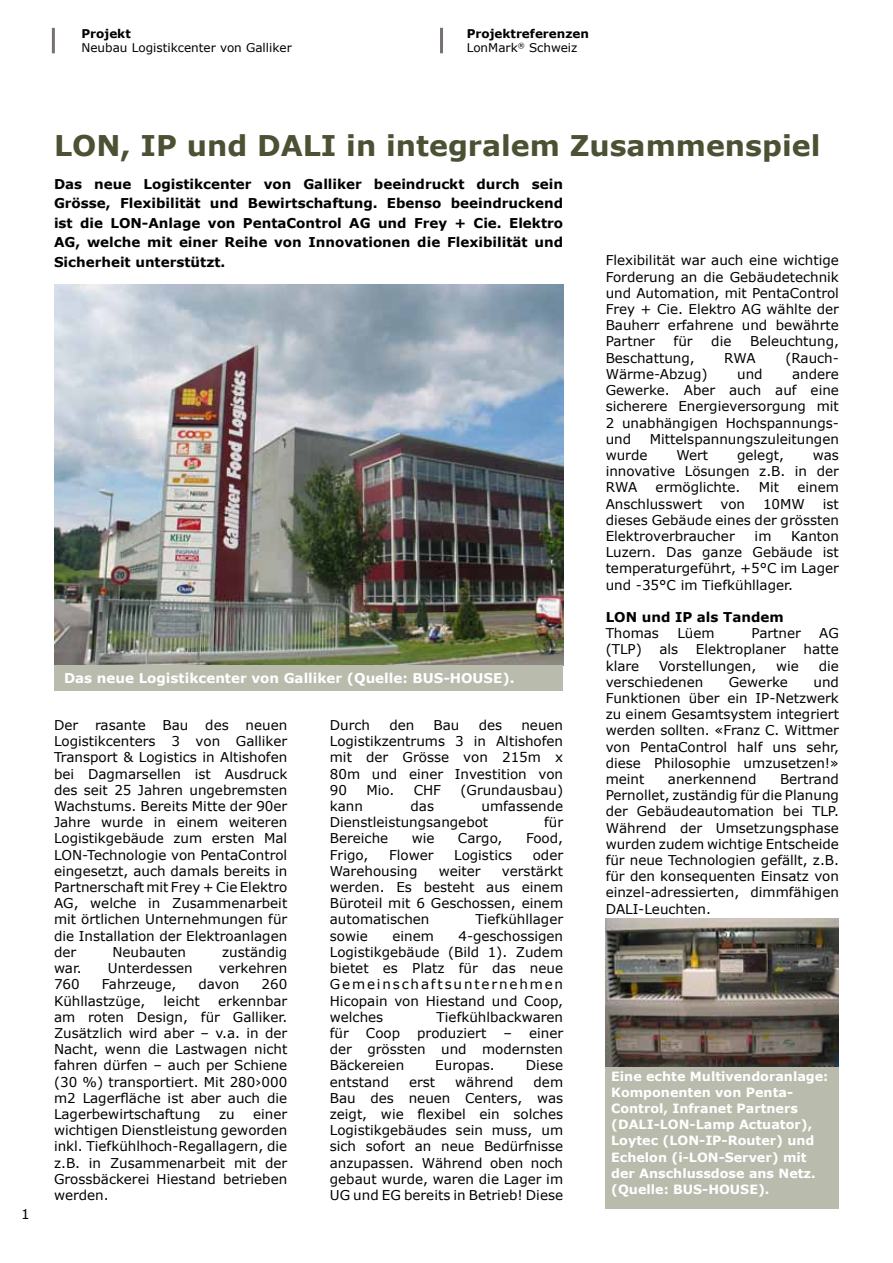
<style>
.page{position:relative;width:893px;height:1263px;background:#fff}
.page>*{position:absolute;margin:0;border:0;box-sizing:border-box;transform-origin:0 0}
.t1{font:700 28.5px "Verdana";color:#4b5233}
.t2{font:13.5px/16.2px "Verdana";color:#000;text-align:justify}
.t3{font:700 13.5px/19.5px "Verdana";color:#000;text-align:justify}
.t4{font:700 13.5px "Verdana";color:#fff}
.t5{font:700 12.75px/16.2px "Verdana";color:#fff}
.t6{font:700 12px/14.4px "Verdana";color:#000}
.t7{font:12px "Verdana";color:#000}
.s1{font-weight:400}
</style>
<div class="page">
<hr style="left:52px;top:28px;width:3px;height:25px;background:#1b1310">
<hr style="left:440px;top:28px;width:3px;height:25px;background:#1b1310">
<img style="left:54px;top:284px;width:509px;height:381px">
<div style="left:54px;top:665px;width:509px;height:25px;background:#b9bbac"></div>
<img style="left:606px;top:918px;width:233px;height:149px">
<div style="left:606px;top:1067px;width:233px;height:142px;background:#b9bbac"></div>
<p class="t6" style="left:81px;top:26px;width:51px">Projekt</p>
<p class="t7" style="left:81px;top:40px;width:212px">Neubau Logistikcenter von Galliker</p>
<p class="t6" style="left:467px;top:26px;width:124px">Projektreferenzen<br><span class="s1">LonMark</span><sup>®</sup> <span class="s1">Schweiz</span></p>
<p class="t2" style="left:21px;top:1206px;width:10px">1</p>
<h1 class="t1" style="left:54px;top:128px;width:768px">LON, IP und DALI in integralem Zusammenspiel</h1>
<p class="t3" style="left:54px;top:174px;width:511px">Das neue Logistikcenter von Galliker beeindruckt durch sein Grösse, Flexibilität und Bewirtschaftung. Ebenso beeindruckend ist die LON-Anlage von PentaControl AG und Frey + Cie. Elektro AG, welche mit einer Reihe von Innovationen die Flexibilität und Sicherheit unterstützt.</p>
<p class="t4" style="left:64px;top:669px;width:452px">Das neue Logistikcenter von Galliker (Quelle: BUS-HOUSE).</p>
<p class="t2" style="left:54px;top:717px;width:235px">Der rasante Bau des neuen Logistikcenters 3 von Galliker Transport &amp; Logistics in Altishofen bei Dagmarsellen ist Ausdruck des seit 25 Jahren ungebremsten Wachstums. Bereits Mitte der 90er Jahre wurde in einem weiteren Logistikgebäude zum ersten Mal LON-Technologie von PentaControl eingesetzt, auch damals bereits in Partnerschaft mit Frey + Cie Elektro AG, welche in Zusammenarbeit mit örtlichen Unternehmungen für die Installation der Elektroanlagen der</p>
<p class="t2" style="left:112px;top:943px;width:75px">Neubauten</p>
<p class="t2" style="left:222px;top:943px;width:67px">zuständig</p>
<p class="t2" style="left:54px;top:960px;width:29px">war.</p>
<p class="t2" style="left:108px;top:960px;width:86px">Unterdessen</p>
<p class="t2" style="left:219px;top:960px;width:70px">verkehren</p>
<p class="t2" style="left:54px;top:976px;width:27px">760</p>
<p class="t2" style="left:102px;top:976px;width:76px">Fahrzeuge,</p>
<p class="t2" style="left:198px;top:976px;width:43px">davon</p>
<p class="t2" style="left:262px;top:976px;width:27px">260</p>
<p class="t2" style="left:54px;top:992px;width:93px">Kühllastzüge,</p>
<p class="t2" style="left:164px;top:992px;width:38px">leicht</p>
<p class="t2" style="left:54px;top:992px;width:235px;text-indent:164px">erkennbar am roten Design, für Galliker.<br>Zusätzlich wird aber – v.a. in der Nacht, wenn die Lastwagen nicht fahren dürfen – auch per Schiene (30 %) transportiert. Mit 280›000 m2 Lagerfläche ist aber auch die Lagerbewirtschaftung</p>
<p class="t2" style="left:54px;top:1105px;width:235px;text-indent:199px">einer wichtigen Dienstleistung geworden inkl. Tiefkühlhoch-Regallagern, die z.B. in Zusammenarbeit mit der Grossbäckerei Hiestand betrieben werden.</p>
<p class="t2" style="left:219px;top:1105px;width:17px">zu</p>
<p class="t2" style="left:330px;top:717px;width:42px">Durch</p>
<p class="t2" style="left:389px;top:717px;width:27px">den</p>
<p class="t2" style="left:434px;top:717px;width:27px">Bau</p>
<p class="t2" style="left:479px;top:717px;width:25px">des</p>
<p class="t2" style="left:330px;top:717px;width:235px;text-indent:192px">neuen Logistikzentrums 3 in Altishofen mit der Grösse von 215m x 80m und einer Investition von 90</p>
<p class="t2" style="left:366px;top:781px;width:30px">Mio.</p>
<p class="t2" style="left:414px;top:781px;width:29px">CHF</p>
<p class="t2" style="left:460px;top:781px;width:104px">(Grundausbau)</p>
<p class="t2" style="left:330px;top:798px;width:235px;text-indent:152px">umfassende<br>Dienstleistungsangebot</p>
<p class="t2" style="left:330px;top:798px;width:35px">kann</p>
<p class="t2" style="left:410px;top:798px;width:25px">das</p>
<p class="t2" style="left:544px;top:814px;width:21px">für</p>
<p class="t2" style="left:330px;top:830px;width:60px">Bereiche</p>
<p class="t2" style="left:412px;top:830px;width:24px">wie</p>
<p class="t2" style="left:458px;top:830px;width:46px">Cargo,</p>
<p class="t2" style="left:526px;top:830px;width:39px">Food,</p>
<p class="t2" style="left:330px;top:846px;width:40px">Frigo,</p>
<p class="t2" style="left:389px;top:846px;width:46px">Flower</p>
<p class="t2" style="left:454px;top:846px;width:59px">Logistics</p>
<p class="t2" style="left:533px;top:846px;width:32px">oder</p>
<p class="t2" style="left:330px;top:862px;width:89px">Warehousing</p>
<p class="t2" style="left:439px;top:862px;width:43px">weiter</p>
<p class="t2" style="left:330px;top:862px;width:235px;text-indent:172px">verstärkt werden. Es besteht aus einem Büroteil mit 6 Geschossen, einem automatischen</p>
<p class="t2" style="left:475px;top:911px;width:89px">Tiefkühllager</p>
<p class="t2" style="left:330px;top:927px;width:235px;text-indent:129px">4-geschossigen Logistikgebäude (Bild 1). Zudem bietet es Platz für das neue Gemeinschaftsunternehmen Hicopain von Hiestand und Coop, welches</p>
<p class="t2" style="left:330px;top:927px;width:40px">sowie</p>
<p class="t2" style="left:392px;top:927px;width:43px">einem</p>
<p class="t2" style="left:437px;top:1008px;width:128px">Tiefkühlbackwaren</p>
<p class="t2" style="left:330px;top:1024px;width:21px">für</p>
<p class="t2" style="left:366px;top:1024px;width:36px">Coop</p>
<p class="t2" style="left:417px;top:1024px;width:71px">produziert</p>
<p class="t2" style="left:330px;top:1024px;width:235px;text-indent:174px">– einer der grössten und modernsten Bäckereien</p>
<p class="t2" style="left:435px;top:1057px;width:61px">Europas.</p>
<p class="t2" style="left:526px;top:1057px;width:39px">Diese</p>
<p class="t2" style="left:330px;top:1073px;width:235px;text-indent:204px">dem Bau des neuen Centers, was zeigt, wie flexibel ein solches Logistikgebäudes sein muss, um sich sofort an neue Bedürfnisse anzupassen. Während oben noch gebaut wurde, waren die Lager im UG und EG bereits in Betrieb! Diese</p>
<p class="t2" style="left:330px;top:1073px;width:61px">entstand</p>
<p class="t2" style="left:409px;top:1073px;width:28px">erst</p>
<p class="t2" style="left:455px;top:1073px;width:60px">während</p>
<p class="t2" style="left:606px;top:252px;width:235px">Flexibilität war auch eine wichtige Forderung an die Gebäudetechnik und Automation, mit PentaControl Frey + Cie. Elektro AG wählte der Bauherr erfahrene und bewährte Partner</p>
<p class="t2" style="left:674px;top:333px;width:21px">für</p>
<p class="t2" style="left:711px;top:333px;width:22px">die</p>
<p class="t2" style="left:750px;top:333px;width:90px">Beleuchtung,</p>
<p class="t2" style="left:606px;top:349px;width:91px">Beschattung,</p>
<p class="t2" style="left:724px;top:349px;width:33px">RWA</p>
<p class="t2" style="left:785px;top:349px;width:55px">(Rauch-</p>
<p class="t2" style="left:606px;top:365px;width:104px">Wärme-Abzug)</p>
<p class="t2" style="left:737px;top:365px;width:27px">und</p>
<p class="t2" style="left:606px;top:365px;width:235px;text-indent:186px">andere Gewerke. Aber auch auf eine sicherere Energieversorgung mit 2 unabhängigen Hochspannungs&shy;und</p>
<p class="t2" style="left:650px;top:430px;width:191px">Mittelspannungszuleitungen</p>
<p class="t2" style="left:606px;top:446px;width:43px">wurde</p>
<p class="t2" style="left:676px;top:446px;width:33px">Wert</p>
<p class="t2" style="left:737px;top:446px;width:48px">gelegt,</p>
<p class="t2" style="left:606px;top:446px;width:235px;text-indent:207px">was innovative Lösungen z.B. in der RWA</p>
<p class="t2" style="left:656px;top:479px;width:86px">ermöglichte.</p>
<p class="t2" style="left:759px;top:479px;width:22px">Mit</p>
<p class="t2" style="left:797px;top:479px;width:43px">einem</p>
<p class="t2" style="left:606px;top:495px;width:98px">Anschlusswert</p>
<p class="t2" style="left:720px;top:495px;width:26px">von</p>
<p class="t2" style="left:763px;top:495px;width:43px">10MW</p>
<p class="t2" style="left:606px;top:495px;width:235px;text-indent:217px">ist dieses Gebäude eines der grössten Elektroverbraucher</p>
<p class="t2" style="left:755px;top:527px;width:18px">im</p>
<p class="t2" style="left:606px;top:527px;width:235px;text-indent:186px">Kanton Luzern. Das ganze Gebäude ist temperaturgeführt, +5°C im Lager und -35°C im Tiefkühllager.</p>
<p class="t3" style="left:606px;top:607px;width:180px">LON und IP als Tandem</p>
<p class="t2" style="left:606px;top:625px;width:55px">Thomas</p>
<p class="t2" style="left:677px;top:625px;width:39px">Lüem</p>
<p class="t2" style="left:751px;top:625px;width:51px">Partner</p>
<p class="t2" style="left:819px;top:625px;width:21px">AG</p>
<p class="t2" style="left:606px;top:641px;width:38px">(TLP)</p>
<p class="t2" style="left:659px;top:641px;width:20px">als</p>
<p class="t2" style="left:696px;top:641px;width:92px">Elektroplaner</p>
<p class="t2" style="left:804px;top:641px;width:37px">hatte</p>
<p class="t2" style="left:606px;top:657px;width:35px">klare</p>
<p class="t2" style="left:659px;top:657px;width:99px">Vorstellungen,</p>
<p class="t2" style="left:776px;top:657px;width:24px">wie</p>
<p class="t2" style="left:819px;top:657px;width:22px">die</p>
<p class="t2" style="left:606px;top:673px;width:99px">verschiedenen</p>
<p class="t2" style="left:729px;top:673px;width:61px">Gewerke</p>
<p class="t2" style="left:606px;top:673px;width:235px;text-indent:208px">und Funktionen über ein IP-Netzwerk zu einem Gesamtsystem integriert werden sollten. «Franz C. Wittmer von PentaControl half uns sehr, diese Philosophie umzusetzen!» meint</p>
<p class="t2" style="left:606px;top:770px;width:235px;text-indent:174px">Bertrand Pernollet, zuständig für die Planung der Gebäudeautomation bei TLP.<br>Während der Umsetzungsphase wurden zudem wichtige Entscheide für neue Technologien gefällt, z.B. für den konsequenten Einsatz von einzel-adressierten, dimmfähigen DALI-Leuchten.</p>
<p class="t2" style="left:668px;top:770px;width:90px">anerkennend</p>
<p class="t5" style="left:611px;top:1067px;width:219px">Eine echte Multivendoranlage:<br>Komponenten von Penta-<br>Control, Infranet Partners (DALI-LON-Lamp Actuator),<br>Loytec (LON-IP-Router) und<br>Echelon (i-LON-Server) mit der Anschlussdose ans Netz. (Quelle: BUS-HOUSE).</p>
</div>
